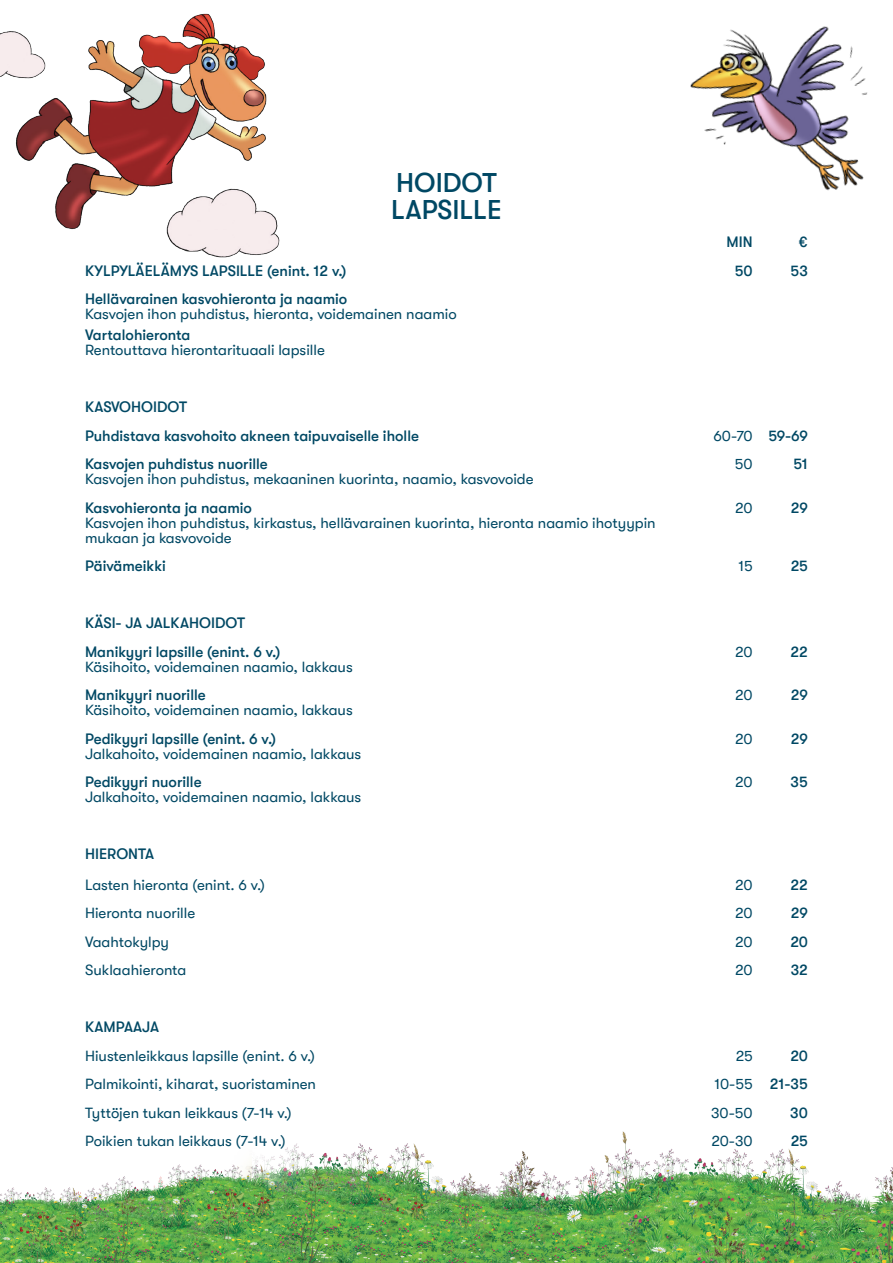
<style>
.page{position:relative;width:893px;height:1263px;background:#fff}
.page>*{position:absolute;margin:0;border:0;box-sizing:border-box;transform-origin:0 0}
.t1{font:500 27px/27px "GT Walsheim Pro";color:#004864}
.t2{font:15px/15px "GT Walsheim Pro";color:#004864}
.t3{font:500 15px/28.5px "GT Walsheim Pro";color:#004864}
.s1{font-weight:500}
</style>
<div class="page">
<img style="left:0;top:13px;width:280px;height:245px">
<img style="left:0;top:1131px;width:893px;height:132px">
<img style="left:690px;top:26px;width:178px;height:165px">
<h1 class="t1" style="left:391px;top:169px;width:112px">HOIDOT<br>LAPSILLE</h1>
<p class="t3" style="left:726px;top:228px;width:28px">MIN</p>
<p class="t3" style="left:799px;top:228px;width:11px">€</p>
<p class="t3" style="left:85px;top:256px;width:263px">KYLPYLÄELÄMYS LAPSILLE (enint. 12 v.)</p>
<p class="t3" style="left:735px;top:256px;width:19px">50</p>
<p class="t3" style="left:791px;top:256px;width:19px">53</p>
<p class="t3" style="left:85px;top:285px;width:264px">Hellävarainen kasvohieronta ja naamio</p>
<p class="t2" style="left:85px;top:307px;width:373px">Kasvojen ihon puhdistus, hieronta, voidemainen naamio</p>
<p class="t3" style="left:85px;top:321px;width:107px">Vartalohieronta</p>
<p class="t2" style="left:85px;top:343px;width:241px">Rentouttava hierontarituaali lapsille</p>
<p class="t3" style="left:85px;top:393px;width:335px">KASVOHOIDOT<br>Puhdistava kasvohoito akneen taipuvaiselle iholle</p>
<p class="t3" style="left:85px;top:450px;width:184px">Kasvojen puhdistus nuorille</p>
<p class="t2" style="left:85px;top:472px;width:450px">Kasvojen ihon puhdistus, mekaaninen kuorinta, naamio, kasvovoide</p>
<p class="t3" style="left:85px;top:493px;width:168px">Kasvohieronta ja naamio</p>
<p class="t2" style="left:85px;top:515px;width:572px">Kasvojen ihon puhdistus, kirkastus, hellävarainen kuorinta, hieronta naamio ihotyypin mukaan ja kasvovoide</p>
<p class="t2" style="left:713px;top:428px;width:96px">60-70 <span class="s1">59-69</span></p>
<p class="t2" style="left:735px;top:457px;width:19px">50</p>
<p class="t3" style="left:793px;top:450px;width:16px">51</p>
<p class="t2" style="left:735px;top:500px;width:19px">20</p>
<p class="t3" style="left:791px;top:493px;width:19px">29</p>
<p class="t3" style="left:85px;top:552px;width:82px">Päivämeikki</p>
<p class="t2" style="left:738px;top:559px;width:16px">15</p>
<p class="t3" style="left:791px;top:552px;width:19px">25</p>
<p class="t3" style="left:85px;top:609px;width:197px">KÄSI- JA JALKAHOIDOT<br>Manikyyri lapsille (enint. 6 v.)</p>
<p class="t2" style="left:85px;top:659px;width:269px">Käsihoito, voidemainen naamio, lakkaus</p>
<p class="t2" style="left:735px;top:644px;width:19px">20</p>
<p class="t3" style="left:790px;top:637px;width:19px">22</p>
<p class="t3" style="left:85px;top:681px;width:122px">Manikyyri nuorille</p>
<p class="t2" style="left:85px;top:703px;width:269px">Käsihoito, voidemainen naamio, lakkaus</p>
<p class="t2" style="left:735px;top:688px;width:19px">20</p>
<p class="t3" style="left:791px;top:681px;width:19px">29</p>
<p class="t3" style="left:85px;top:724px;width:193px">Pedikyyri lapsille (enint. 6 v.)</p>
<p class="t2" style="left:85px;top:746px;width:278px">Jalkahoito, voidemainen naamio, lakkaus</p>
<p class="t2" style="left:735px;top:731px;width:19px">20</p>
<p class="t3" style="left:791px;top:724px;width:19px">29</p>
<p class="t3" style="left:85px;top:768px;width:118px">Pedikyyri nuorille</p>
<p class="t2" style="left:85px;top:790px;width:278px">Jalkahoito, voidemainen naamio, lakkaus</p>
<p class="t2" style="left:735px;top:775px;width:19px">20</p>
<p class="t3" style="left:791px;top:768px;width:19px">35</p>
<p class="t3" style="left:85px;top:840px;width:71px">HIERONTA</p>
<p class="t2" style="left:85px;top:877px;width:181px">Lasten hieronta (enint. 6 v.)</p>
<p class="t2" style="left:735px;top:877px;width:19px">20</p>
<p class="t3" style="left:790px;top:870px;width:19px">22</p>
<p class="t2" style="left:85px;top:906px;width:112px">Hieronta nuorille</p>
<p class="t2" style="left:735px;top:906px;width:19px">20</p>
<p class="t3" style="left:791px;top:899px;width:19px">29</p>
<p class="t2" style="left:85px;top:934px;width:86px">Vaahtokylpy</p>
<p class="t2" style="left:735px;top:934px;width:19px">20</p>
<p class="t3" style="left:790px;top:927px;width:19px">20</p>
<p class="t2" style="left:85px;top:963px;width:103px">Suklaahieronta</p>
<p class="t2" style="left:735px;top:963px;width:19px">20</p>
<p class="t3" style="left:791px;top:956px;width:19px">32</p>
<p class="t3" style="left:85px;top:1013px;width:76px">KAMPAAJA</p>
<p class="t2" style="left:85px;top:1048px;width:231px">Hiustenleikkaus lapsille (enint. 6 v.)</p>
<p class="t2" style="left:736px;top:1048px;width:18px">25</p>
<p class="t3" style="left:790px;top:1041px;width:19px">20</p>
<p class="t2" style="left:85px;top:1077px;width:233px">Palmikointi, kiharat, suoristaminen</p>
<p class="t2" style="left:714px;top:1077px;width:95px">10-55 <span class="s1">21-35</span></p>
<p class="t2" style="left:85px;top:1105px;width:208px">Tyttöjen tukan leikkaus (7-14 v.)</p>
<p class="t2" style="left:711px;top:1105px;width:43px">30-50</p>
<p class="t3" style="left:790px;top:1098px;width:19px">30</p>
<p class="t2" style="left:85px;top:1134px;width:202px">Poikien tukan leikkaus (7-14 v.)</p>
<p class="t2" style="left:711px;top:1134px;width:43px">20-30</p>
<p class="t3" style="left:791px;top:1127px;width:19px">25</p>
</div>
